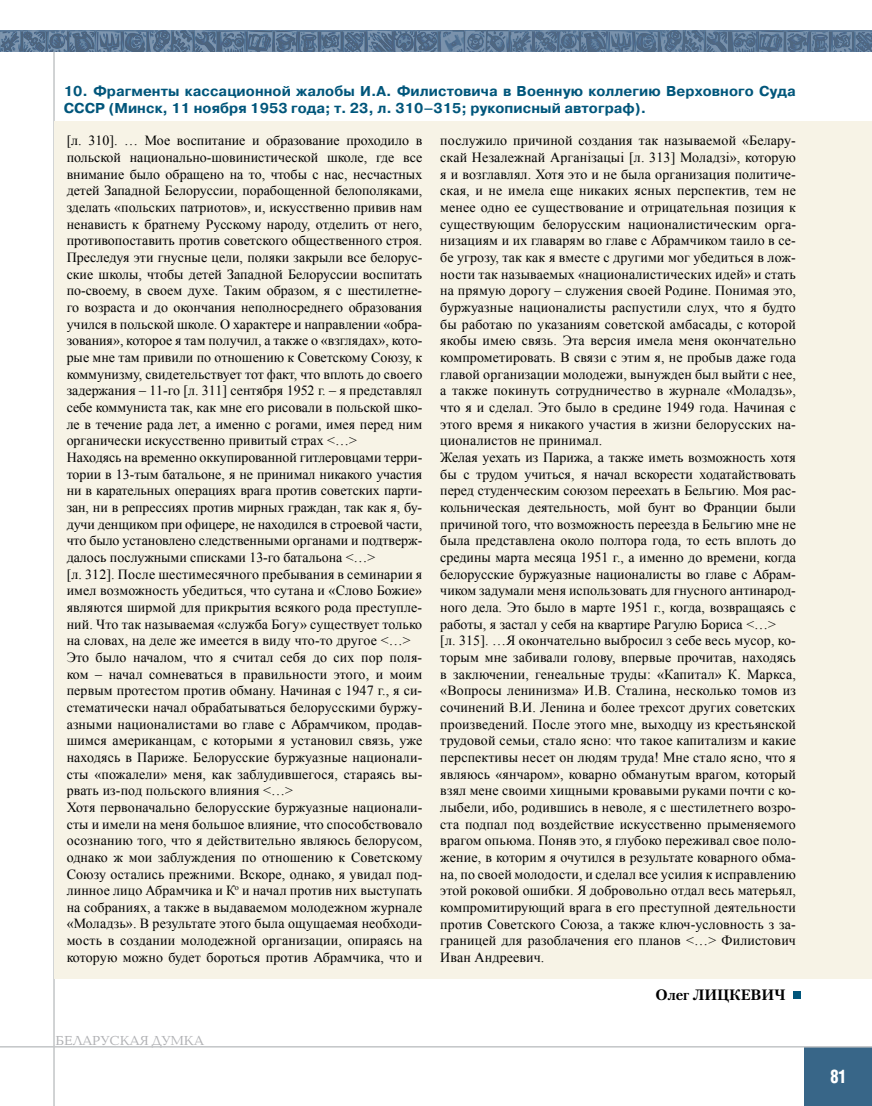
<style>
.page{position:relative;width:872px;height:1106px;background:#fff}
.page>*{position:absolute;margin:0;border:0;box-sizing:border-box;transform-origin:0 0}
.t1{font:700 18px "AG Letterica Cond L";color:#fff;scale:.9 1}
.t2{font:700 15px "Petersburg C";color:#000}
.t3{font:700 14.25px/17.1px "Pragmatica C";letter-spacing:.005em;color:#00567b}
.t4{font:13.95px/16.6px "Times New Roman";letter-spacing:.01em;color:#000}
.t5{font:13.5px "Baltica C";color:#aeafb2}
</style>
<div class="page">
<hr style="left:53px;top:52px;width:2px;height:1054px;background:#c3c5c7">
<div style="left:804px;top:1047px;width:68px;height:59px;background:#386688"></div>
<svg style="left:0;top:31px;width:872px;height:21px;background:#5c7793"></svg>
<hr style="left:0;top:1046px;width:872px;height:1px;background:#c3c5c7">
<div style="left:55px;top:122px;width:817px;height:857px;background:#f7f3e6"></div>
<div style="left:793px;top:991px;width:8px;height:7px;background:#00567b"></div>
<p class="t3" style="left:64px;top:82px;width:733px">10. Фрагменты кассационной жалобы И.А. Филистовича в Военную коллегию Верховного Суда<br>СССР (Минск, 11 ноября 1953 года; т. 23, л. 310–315; рукописный автограф).</p>
<p class="t4" style="left:67px;top:132px;width:357px">[л. 310]. … Мое воспитание и образование проходило в польской национально-шовинистической школе, где все внимание было обращено на то, чтобы с нас, несчастных детей Западной Белоруссии, порабощенной белополяками, зделать «польских патриотов», и, искусственно привив нам ненависть к братнему Русскому народу, отделить от него, противопоставить против советского общественного строя.<br>Преследуя эти гнусные цели, поляки закрыли все белорус&shy;ские школы, чтобы детей Западной Белоруссии воспитать по-своему, в своем духе. Таким образом, я с шестилетне&shy;го возраста и до окончания неполносреднего образования учился в польской школе. О характере и направлении «обра&shy;зования», которое я там получил, а также о «взглядах», кото&shy;рые мне там привили по отношению к Советскому Союзу, к коммунизму, свидетельствует тот факт, что вплоть до своего задержания – 11-го [л. 311] сентября 1952 г. – я представлял себе коммуниста так, как мне его рисовали в польской шко&shy;ле в течение рада лет, а именно с рогами, имея перед ним органически искусственно привитый страх &lt;…&gt;<br>Находясь на временно оккупированной гитлеровцами терри&shy;тории в 13-тым батальоне, я не принимал никакого участия ни в карательных операциях врага против советских парти&shy;зан, ни в репрессиях против мирных граждан, так как я, бу&shy;дучи денщиком при офицере, не находился в строевой части, что было установлено следственными органами и подтверж&shy;далось послужными списками 13-го батальона &lt;…&gt;<br>[л. 312]. После шестимесячного пребывания в семинарии я имел возможность убедиться, что сутана и «Слово Божие» являются ширмой для прикрытия всякого рода преступле&shy;ний. Что так называемая «служба Богу» существует только на словах, на деле же имеется в виду что-то другое &lt;…&gt; Это было началом, что я считал себя до сих пор поля&shy;ком – начал сомневаться в правильности этого, и моим первым протестом против обману. Начиная с 1947 г., я си&shy;стематически начал обрабатываться белорусскими буржу&shy;азными националистами во главе с Абрамчиком, продав&shy;шимся американцам, с которыми я установил связь, уже находясь в Париже. Белорусские буржуазные национали&shy;сты «пожалели» меня, как заблудившегося, стараясь вы&shy;рвать из-под польского влияния &lt;…&gt;<br>Хотя первоначально белорусские буржуазные национали&shy;сты и имели на меня большое влияние, что способствовало осознанию того, что я действительно являюсь белорусом, однако ж мои заблуждения по отношению к Советскому Союзу остались прежними. Вскоре, однако, я увидал под&shy;линное лицо Абрамчика и К<sup>о</sup> и начал против них выступать на собраниях, а также в выдаваемом молодежном журнале «Моладзь». В результате этого была ощущаемая необходи&shy;мость в создании молодежной организации, опираясь на которую можно будет бороться против Абрамчика, что и</p>
<p class="t4" style="left:440px;top:132px;width:357px">послужило причиной создания так называемой «Белару&shy;скай Незалежнай Арганізацыі [л. 313] Моладзі», которую я и возглавлял. Хотя это и не была организация политиче&shy;ская, и не имела еще никаких ясных перспектив, тем не менее одно ее существование и отрицательная позиция к существующим белорусским националистическим орга&shy;низациям и их главарям во главе с Абрамчиком таило в се&shy;бе угрозу, так как я вместе с другими мог убедиться в лож&shy;ности так называемых «националистических идей» и стать на прямую дорогу – служения своей Родине. Понимая это, буржуазные националисты распустили слух, что я будто бы работаю по указаниям советской амбасады, с которой якобы имею связь. Эта версия имела меня окончательно компрометировать. В связи с этим я, не пробыв даже года главой организации молодежи, вынужден был выйти с нее, а также покинуть сотрудничество в журнале «Моладзь», что я и сделал. Это было в средине 1949 года. Начиная с этого время я никакого участия в жизни белорусских на&shy;ционалистов не принимал.<br>Желая уехать из Парижа, а также иметь возможность хотя бы с трудом учиться, я начал вскорести ходатайствовать перед студенческим союзом переехать в Бельгию. Моя рас&shy;кольническая деятельность, мой бунт во Франции были причиной того, что возможность переезда в Бельгию мне не была представлена около полтора года, то есть вплоть до средины марта месяца 1951 г., а именно до времени, когда белорусские буржуазные националисты во главе с Абрам&shy;чиком задумали меня использовать для гнусного антинарод&shy;ного дела. Это было в марте 1951 г., когда, возвращаясь с работы, я застал у себя на квартире Рагулю Бориса &lt;…&gt;<br>[л. 315]. …Я окончательно выбросил з себе весь мусор, ко&shy;торым мне забивали голову, впервые прочитав, находясь в заключении, генеальные труды: «Капитал» К. Маркса, «Вопросы ленинизма» И.В. Сталина, несколько томов из сочинений В.И. Ленина и более трехсот других советских произведений. После этого мне, выходцу из крестьянской трудовой семьи, стало ясно: что такое капитализм и какие перспективы несет он людям труда! Мне стало ясно, что я являюсь «янчаром», коварно обманутым врагом, который взял мене своими хищными кровавыми руками почти с ко&shy;лыбели, ибо, родившись в неволе, я с шестилетнего возро&shy;ста подпал под воздействие искусственно прыменяемого врагом опьюма. Поняв это, я глубоко переживал свое поло&shy;жение, в которим я очутился в результате коварного обма&shy;на, по своей молодости, и сделал все усилия к исправлению этой роковой ошибки. Я добровольно отдал весь матерьял, компромитирующий врага в его преступной деятельности против Советского Союза, а также ключ-условность з за&shy;границей для разоблачения его планов &lt;…&gt; Филистович Иван Андреевич.</p>
<p class="t2" style="left:655px;top:985px;width:131px">Олег ЛИЦКЕВИЧ</p>
<p class="t5" style="left:56px;top:1033px;width:150px">БЕЛАРУСКАЯ ДУМКА</p>
<p class="t1" style="left:830px;top:1065px;width:20px">81</p>
</div>
